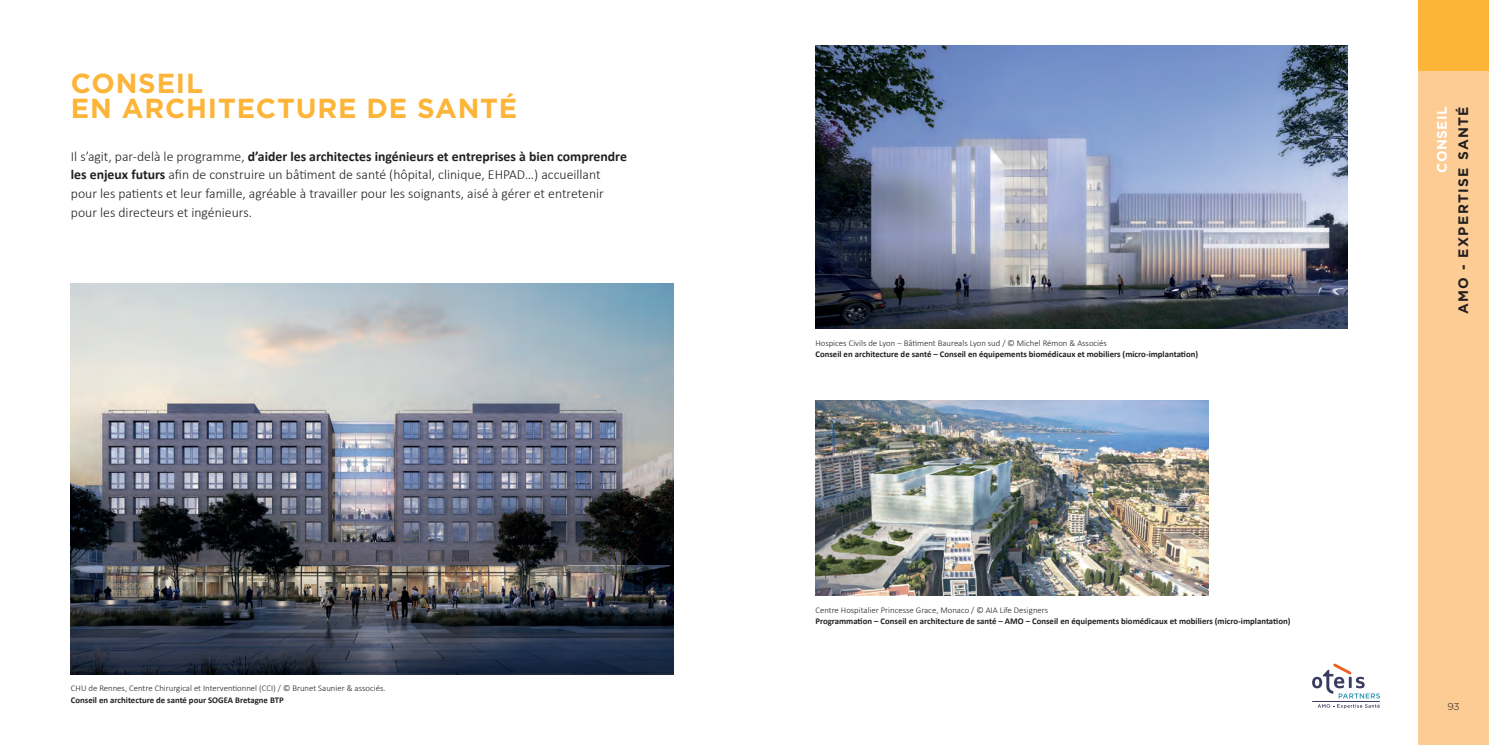
<style>
.page{position:relative;width:1489px;height:745px;background:#fff}
.page>*{position:absolute;margin:0;border:0;box-sizing:border-box;transform-origin:0 0}
.t1{font:700 27.5px/25px "Gotham";letter-spacing:.03em;color:#fcb439}
.t2{font:300 13.75px/18.8px "Calibri";color:#231f20}
.t3{font:700 13.75px "Gotham";letter-spacing:.1em;color:#231f20}
.t4{font:700 13.75px "Gotham";letter-spacing:.03em;color:#fff}
.t5{font:300 10px "Gotham";color:#231f20}
.t6{font:700 8.75px "Calibri";color:#231f20}
.t7{font:300 8.75px "Calibri";color:#231f20}
.s1{font-weight:700}
</style>
<div class="page">
<div style="left:1417px;top:0;width:71px;height:744px;background:#fdcc95"></div>
<div style="left:1417px;top:0;width:71px;height:70px;background:#fcb439"></div>
<img style="left:71px;top:283px;width:602px;height:390px">
<img style="left:815px;top:400px;width:393px;height:195px">
<img style="left:815px;top:45px;width:531px;height:283px">
<svg style="left:1312px;top:663px;width:67px;height:45px"></svg>
<hr style="left:1311px;top:700px;width:68px;height:1px;background:#3b3b62">
<h1 class="t1" style="left:71px;top:70px;width:448px">CONSEIL<br>EN ARCHITECTURE DE SANTÉ</h1>
<p class="t2" style="left:71px;top:146px;width:557px">Il s’agit, par-delà le programme, <span class="s1">d’aider les architectes ingénieurs et entreprises à bien comprendre les enjeux futurs</span> afin de construire un bâtiment de santé (hôpital, clinique, EHPAD…) accueillant pour les patients et leur famille, agréable à travailler pour les soignants, aisé à gérer et entretenir pour les directeurs et ingénieurs.</p>
<p class="t7" style="left:71px;top:682px;width:316px">CHU de Rennes, Centre Chirurgical et Interventionnel (CCI) / © Brunet Saunier &amp; associés.</p>
<p class="t6" style="left:71px;top:693px;width:214px">Conseil en architecture de santé pour SOGEA Bretagne BTP</p>
<p class="t7" style="left:815px;top:337px;width:293px">Hospices Civils de Lyon – Bâtiment Baureals Lyon sud / © Michel Rémon &amp; Associés</p>
<p class="t6" style="left:815px;top:348px;width:384px">Conseil en architecture de santé – Conseil en équipements biomédicaux et mobiliers (micro-implantation)</p>
<p class="t7" style="left:815px;top:604px;width:234px">Centre Hospitalier Princesse Grace, Monaco / © AIA Life Designers</p>
<p class="t6" style="left:815px;top:614px;width:476px">Programmation – Conseil en architecture de santé – AMO – Conseil en équipements biomédicaux et mobiliers (micro-implantation)</p>
<p class="t4" style="left:1432px;top:172px;width:68px;rotate:-90deg">CONSEIL</p>
<p class="t3" style="left:1453px;top:314px;width:209px;rotate:-90deg">AMO - EXPERTISE SANTÉ</p>
<p class="t5" style="left:1447px;top:699px;width:14px">93</p>
</div>
